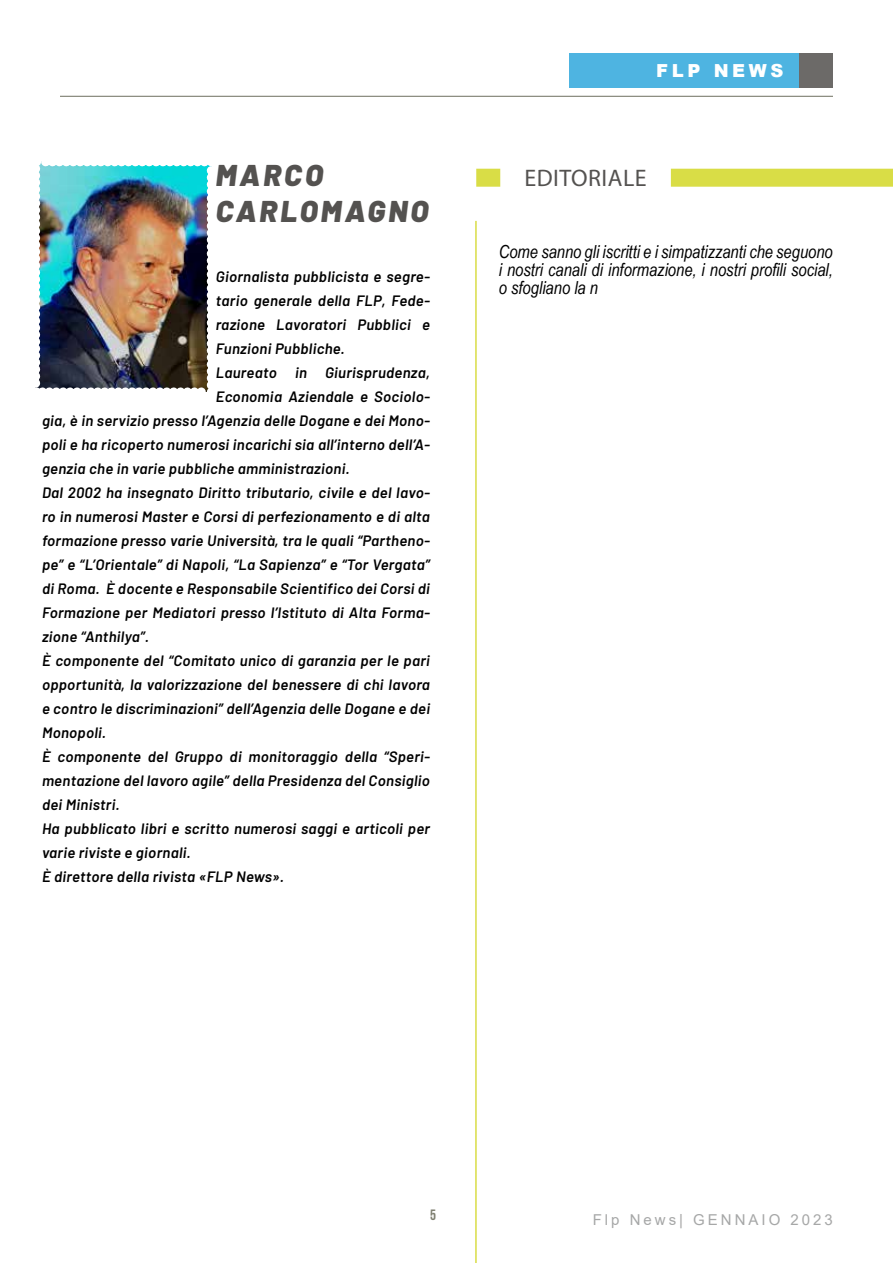
<style>
.page{position:relative;width:893px;height:1263px;background:#fff}
.page>*{position:absolute;margin:0;border:0;box-sizing:border-box;transform-origin:0 0}
.t1{font:italic 900 30px/36px "Barlow";letter-spacing:.1em;color:#545250}
.t2{font:24px "Myriad Pro";letter-spacing:.02em;color:#545250}
.t3{font:italic 18px/18px "Arial Narrow";color:#000;text-align:justify}
.t4{font:900 18px "Arial";letter-spacing:.2em;color:#fff}
.t5{font:italic 600 15px "Barlow";letter-spacing:.02em;color:#000}
.t6{font:15px "Arial";letter-spacing:.2em;color:#a6a7a7}
.t7{font:15px "Bebas Neue";color:#7e7f71}
</style>
<div class="page">
<div style="left:798px;top:53px;width:35px;height:35px;background:#6c6a68"></div>
<div style="left:569px;top:53px;width:229px;height:35px;background:#4eb4e1"></div>
<hr style="left:60px;top:96px;width:773px;height:1px;background:#7e7f71">
<img style="left:35px;top:161px;width:177px;height:231px">
<div style="left:476px;top:169px;width:24px;height:18px;background:#d9dd46"></div>
<div style="left:671px;top:169px;width:222px;height:18px;background:#d9dd46"></div>
<hr style="left:475px;top:221px;width:2px;height:1042px;background:#d9dd46">
<h1 class="t1" style="left:216px;top:155px;width:214px">MARCO<br>CARLOMAGNO</h1>
<p class="t5" style="left:216px;top:266px;width:216px">Giornalista pubblicista e segre-</p>
<p class="t5" style="left:216px;top:290px;width:216px">tario generale della FLP, Fede-</p>
<p class="t5" style="left:216px;top:314px;width:216px">razione Lavoratori Pubblici e</p>
<p class="t5" style="left:216px;top:338px;width:130px">Funzioni Pubbliche.</p>
<p class="t5" style="left:216px;top:362px;width:216px">Laureato in Giurisprudenza,</p>
<p class="t5" style="left:216px;top:386px;width:216px">Economia Aziendale e Sociolo-</p>
<p class="t5" style="left:42px;top:410px;width:390px">gia, è in servizio presso l’Agenzia delle Dogane e dei Mono-</p>
<p class="t5" style="left:42px;top:434px;width:389px">poli e ha ricoperto numerosi incarichi sia all’interno dell’A-</p>
<p class="t5" style="left:42px;top:458px;width:309px">genzia che in varie pubbliche amministrazioni.</p>
<p class="t5" style="left:42px;top:482px;width:389px">Dal 2002 ha insegnato Diritto tributario, civile e del lavo-</p>
<p class="t5" style="left:42px;top:506px;width:390px">ro in numerosi Master e Corsi di perfezionamento e di alta</p>
<p class="t5" style="left:42px;top:530px;width:389px">formazione presso varie Università, tra le quali “Partheno-</p>
<p class="t5" style="left:42px;top:554px;width:389px">pe” e “L’Orientale” di Napoli, “La Sapienza” e “Tor Vergata”</p>
<p class="t5" style="left:42px;top:578px;width:389px">di Roma. È docente e Responsabile Scientifico dei Corsi di</p>
<p class="t5" style="left:42px;top:602px;width:389px">Formazione per Mediatori presso l’Istituto di Alta Forma-</p>
<p class="t5" style="left:42px;top:626px;width:109px">zione “Anthilya”.</p>
<p class="t5" style="left:42px;top:650px;width:389px">È componente del “Comitato unico di garanzia per le pari</p>
<p class="t5" style="left:42px;top:674px;width:389px">opportunità, la valorizzazione del benessere di chi lavora</p>
<p class="t5" style="left:42px;top:698px;width:390px">e contro le discriminazioni” dell’Agenzia delle Dogane e dei</p>
<p class="t5" style="left:42px;top:722px;width:66px">Monopoli.</p>
<p class="t5" style="left:42px;top:746px;width:389px">È componente del Gruppo di monitoraggio della “Speri-</p>
<p class="t5" style="left:42px;top:770px;width:390px">mentazione del lavoro agile” della Presidenza del Consiglio</p>
<p class="t5" style="left:42px;top:794px;width:79px">dei Ministri.</p>
<p class="t5" style="left:42px;top:818px;width:389px">Ha pubblicato libri e scritto numerosi saggi e articoli per</p>
<p class="t5" style="left:42px;top:842px;width:150px">varie riviste e giornali.</p>
<p class="t5" style="left:42px;top:866px;width:244px">È direttore della rivista «FLP News».</p>
<p class="t4" style="left:656px;top:57px;width:129px">FLP NEWS</p>
<h2 class="t2" style="left:524px;top:163px;width:124px">EDITORIALE</h2>
<p class="t3" style="left:499px;top:242px;width:336px">Come sanno gli iscritti e i simpatizzanti che seguono i nostri canali di informazione, i nostri profili social, o sfogliano la n</p>
<p class="t7" style="left:430px;top:1207px;width:7px">5</p>
<p class="t6" style="left:593px;top:1209px;width:242px">Flp News| GENNAIO 2023</p>
</div>
